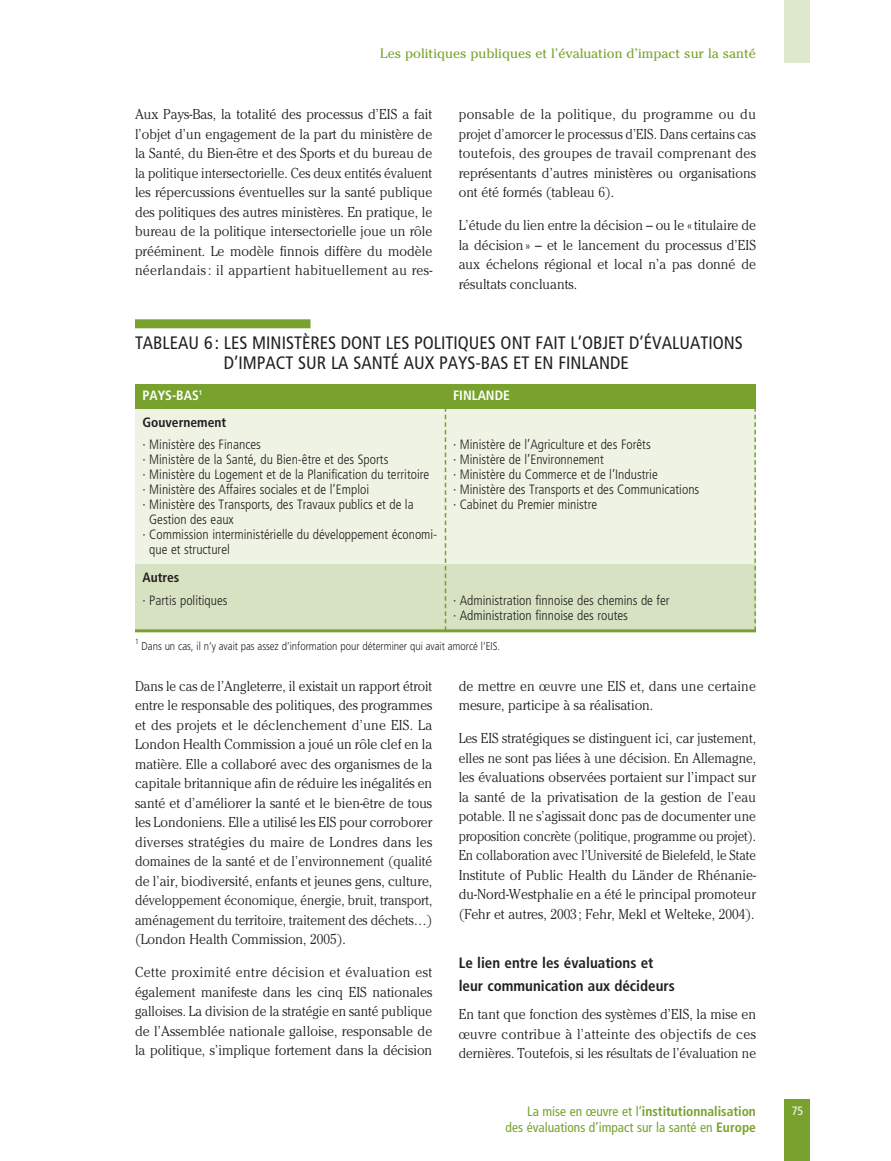
<style>
.page{position:relative;width:891px;height:1161px;background:#fff}
.page>*{position:absolute;margin:0;border:0;box-sizing:border-box;transform-origin:0 0}
.t1{font:condensed 18px/19.5px "Frutiger";color:#231f20}
.t2{font:700 condensed 15px/22.5px "Frutiger";color:#231f20}
.t3{font:300 14.25px/19.5px "Cheltenham";color:#231f20;text-align:justify;scale:.95 1}
.t4{font:300 14.25px/19.5px "Cheltenham";color:#231f20;text-align:justify;scale:.92 1}
.t5{font:300 14.25px/19.5px "Cheltenham";color:#231f20;text-align:justify;scale:.93 1}
.t6{font:300 condensed 13.5px/15px "Frutiger";color:#231f20}
.t7{font:condensed 13.5px/16.2px "Frutiger";color:#78a22d;text-align:right}
.t8{font:13.5px "Cheltenham";color:#78a22d}
.t9{font:700 condensed 13.5px "Frutiger";color:#231f20}
.t10{font:700 condensed 13.5px "Frutiger";color:#fff}
.t11{font:condensed 12px "Frutiger";color:#fff}
.t12{font:300 11.25px "Frutiger";color:#231f20;scale:.85 1}
.t13{font:300 condensed 7.5px "Frutiger";color:#231f20}
.s1{font-weight:700}
</style>
<div class="page">
<div style="left:785px;top:0;width:25px;height:63px;background:#dee8cc"></div>
<div style="left:785px;top:1099px;width:25px;height:62px;background:#78a22d"></div>
<div style="left:135px;top:319px;width:175px;height:9px;background:#78a22d"></div>
<div style="left:135px;top:385px;width:311px;height:24px;background:#78a22d"></div>
<div style="left:446px;top:385px;width:310px;height:24px;background:#78a22d"></div>
<div style="left:135px;top:409px;width:311px;height:155px;background:#eef3e3"></div>
<div style="left:446px;top:409px;width:310px;height:155px;background:#eef3e3"></div>
<div style="left:135px;top:564px;width:311px;height:67px;background:#d6e2c1"></div>
<div style="left:446px;top:564px;width:310px;height:67px;background:#d6e2c1"></div>
<hr style="left:135px;top:629px;width:621px;height:3px;background:#78a22d">
<svg style="left:445px;top:409px;width:1px;height:220px"></svg>
<svg style="left:754px;top:409px;width:2px;height:221px"></svg>
<p class="t8" style="left:380px;top:49px;width:377px">Les politiques publiques et l’évaluation d’impact sur la santé</p>
<p class="t3" style="left:135px;top:106px;width:314px">Aux Pays-Bas, la totalité des processus d’EIS a fait l’objet d’un engagement de la part du ministère de la Santé, du Bien-être et des Sports et du bureau de la politique intersectorielle. Ces deux entités évaluent les répercussions éventuelles sur la santé publique des politiques des autres ministères. En pratique, le bureau de la politique intersectorielle joue un rôle prééminent. Le modèle finnois diffère du modèle néerlandais : il appartient habituellement au res-</p>
<p class="t3" style="left:459px;top:106px;width:314px">ponsable de la politique, du programme ou du projet d’amorcer le processus d’EIS. Dans certains cas toutefois, des groupes de travail comprenant des représentants d’autres ministères ou organisations ont été formés (tableau 6).</p>
<p class="t3" style="left:459px;top:217px;width:314px">L’étude du lien entre la décision – ou le « titulaire de la décision » – et le lancement du processus d’EIS aux échelons régional et local n’a pas donné de résultats concluants.</p>
<p class="t1" style="left:224px;top:335px;width:521px;text-indent:-89px">TABLEAU 6 : LES MINISTÈRES DONT LES POLITIQUES ONT FAIT L’OBJET D’ÉVALUATIONS<br>D’IMPACT SUR LA SANTÉ AUX PAYS-BAS ET EN FINLANDE</p>
<p class="t10" style="left:142px;top:390px;width:61px">PAYS-BAS<sup>1</sup></p>
<p class="t10" style="left:453px;top:390px;width:58px">FINLANDE</p>
<p class="t9" style="left:142px;top:417px;width:85px">Gouvernement</p>
<p class="t6" style="left:142px;top:438px;width:120px">· Ministère des Finances</p>
<p class="t6" style="left:142px;top:468px;width:288px">· Ministère du Logement et de la Planification du territoire</p>
<p class="t6" style="left:142px;top:483px;width:228px">· Ministère des Affaires sociales et de l’Emploi</p>
<p class="t6" style="left:142px;top:498px;width:273px">· Ministère des Transports, des Travaux publics et de la</p>
<p class="t6" style="left:149px;top:513px;width:86px">Gestion des eaux</p>
<p class="t6" style="left:142px;top:528px;width:296px">· Commission interministérielle du développement économi-</p>
<p class="t6" style="left:149px;top:543px;width:82px">que et structurel</p>
<p class="t6" style="left:453px;top:438px;width:248px">· Ministère de l’Agriculture et des Forêts<br>· Ministère de l’Environnement<br>· Ministère du Commerce et de l’Industrie<br>· Ministère des Transports et des Communications</p>
<p class="t6" style="left:142px;top:453px;width:247px">· Ministère de la Santé, du Bien-être et des Sports</p>
<p class="t6" style="left:453px;top:498px;width:146px">· Cabinet du Premier ministre</p>
<p class="t9" style="left:142px;top:572px;width:38px">Autres</p>
<p class="t6" style="left:142px;top:593px;width:87px">· Partis politiques</p>
<p class="t6" style="left:453px;top:593px;width:218px">· Administration finnoise des chemins de fer · Administration finnoise des routes</p>
<p class="t13" style="left:135px;top:638px;width:5px">1</p>
<p class="t12" style="left:142px;top:641px;width:423px">Dans un cas, il n’y avait pas assez d’information pour déterminer qui avait amorcé l’EIS.</p>
<p class="t4" style="left:135px;top:678px;width:325px">Dans le cas de l’Angleterre, il existait un rapport étroit entre le responsable des politiques, des programmes et des projets et le déclenchement d’une EIS. La London Health Commission a joué un rôle clef en la matière. Elle a collaboré avec des organismes de la capitale britannique afin de réduire les inégalités en santé et d’améliorer la santé et le bien-être de tous les Londoniens. Elle a utilisé les EIS pour corroborer diverses stratégies du maire de Londres dans les domaines de la santé et de l’environnement (qualité de l’air, biodiversité, enfants et jeunes gens, culture, développement économique, énergie, bruit, transport, aménagement du territoire, traitement des déchets…) (London Health Commission, 2005).</p>
<p class="t3" style="left:135px;top:964px;width:314px">Cette proximité entre décision et évaluation est également manifeste dans les cinq EIS nationales galloises. La division de la stratégie en santé publique de l’Assemblée nationale galloise, responsable de la politique, s’implique fortement dans la décision</p>
<p class="t3" style="left:459px;top:678px;width:314px">de mettre en œuvre une EIS et, dans une certaine mesure, participe à sa réalisation.</p>
<p class="t5" style="left:459px;top:730px;width:321px">Les EIS stratégiques se distinguent ici, car justement, elles ne sont pas liées à une décision. En Allemagne, les évaluations observées portaient sur l’impact sur la santé de la privatisation de la gestion de l’eau potable. Il ne s’agissait donc pas de documenter une proposition concrète (politique, programme ou projet).<br>En collaboration avec l’Université de Bielefeld, le State Institute of Public Health du Länder de Rhénanie&shy;du-Nord-Westphalie en a été le principal promoteur (Fehr et autres, 2003 ; Fehr, Mekl et Welteke, 2004).</p>
<p class="t2" style="left:459px;top:953px;width:218px">Le lien entre les évaluations et leur communication aux décideurs</p>
<p class="t3" style="left:459px;top:1006px;width:314px">En tant que fonction des systèmes d’EIS, la mise en œuvre contribue à l’atteinte des objectifs de ces dernières. Toutefois, si les résultats de l’évaluation ne</p>
<p class="t7" style="left:506px;top:1104px;width:252px">La mise en œuvre et l’<span class="s1">institutionnalisation<br></span>des évaluations d’impact sur la santé en <span class="s1">Europe</span></p>
<p class="t11" style="left:792px;top:1106px;width:13px">75</p>
</div>
